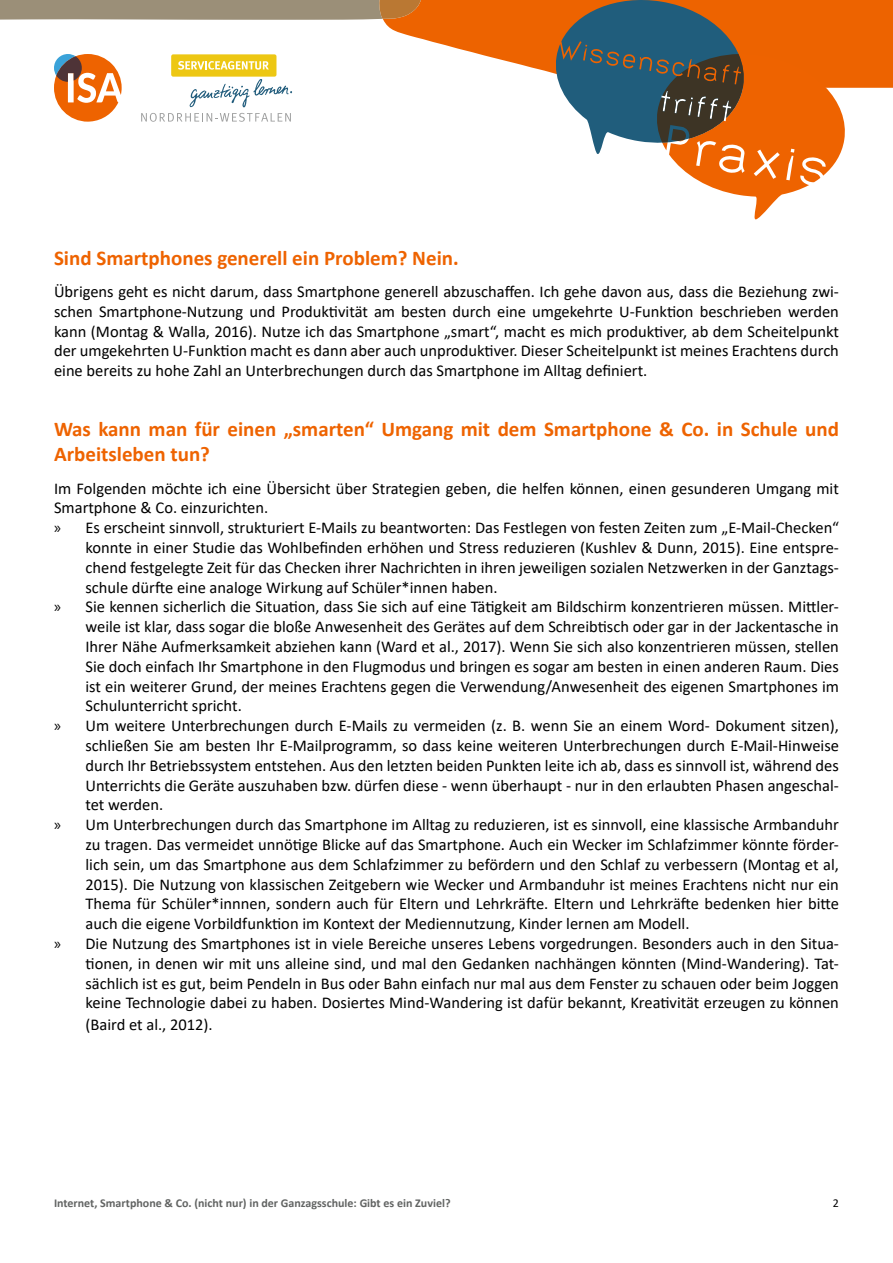
<style>
.page{position:relative;width:893px;height:1263px;background:#fff}
.page>*{position:absolute;margin:0;border:0;box-sizing:border-box;transform-origin:0 0}
.t1{font:700 21px/25.2px "Calibri";color:#ee6300}
.t2{font:16.5px/19.8px "Calibri";color:#000;text-align:justify}
.t3{font:700 12px "Calibri";color:#626463}
.t4{font:12px "Calibri";color:#000}
.s1{font-family:"Myriad Pro"}
</style>
<div class="page">
<svg style="left:0;top:0;width:893px;height:219px"></svg>
<p class="t1" style="left:54px;top:245px;width:406px">Sind Smartphones generell ein Problem? Nein.</p>
<p class="t2" style="left:54px;top:281px;width:786px">Übrigens geht es nicht darum, dass Smartphone generell abzuschaffen. Ich gehe davon aus, dass die Beziehung zwi&shy;schen Smartphone-Nutzung und Produktivität am besten durch eine umgekehrte U-Funktion beschrieben werden kann (Montag &amp; Walla, 2016). Nutze ich das Smartphone „smart“, macht es mich produktiver, ab dem Scheitelpunkt der umgekehrten U-Funktion macht es dann aber auch unproduktiver. Dieser Scheitelpunkt ist meines Erachtens durch eine bereits zu hohe Zahl an Unterbrechungen durch das Smartphone im Alltag definiert.</p>
<p class="t1" style="left:54px;top:416px;width:786px">Was kann man für einen „smarten“ Umgang mit dem Smartphone &amp; Co. in Schule und<br>Arbeitsleben tun?</p>
<p class="t2" style="left:54px;top:478px;width:786px">Im Folgenden möchte ich eine Übersicht über Strategien geben, die helfen können, einen gesunderen Umgang mit</p>
<p class="t2" style="left:54px;top:498px;width:216px">Smartphone &amp; Co. einzurichten.</p>
<p class="t2" style="left:54px;top:517px;width:786px"><span class="s1">»</span> Es erscheint sinnvoll, strukturiert E-Mails zu beantworten: Das Festlegen von festen Zeiten zum „E-Mail-Checken“</p>
<p class="t2" style="left:85px;top:537px;width:755px">konnte in einer Studie das Wohlbefinden erhöhen und Stress reduzieren (Kushlev &amp; Dunn, 2015). Eine entspre-</p>
<p class="t2" style="left:85px;top:557px;width:755px">chend festgelegte Zeit für das Checken ihrer Nachrichten in ihren jeweiligen sozialen Netzwerken in der Ganztags-</p>
<p class="t2" style="left:85px;top:577px;width:414px">schule dürfte eine analoge Wirkung auf Schüler*innen haben.</p>
<p class="t2" style="left:54px;top:597px;width:786px"><span class="s1">»</span> Sie kennen sicherlich die Situation, dass Sie sich auf eine Tätigkeit am Bildschirm konzentrieren müssen. Mittler-</p>
<p class="t2" style="left:85px;top:616px;width:755px">weile ist klar, dass sogar die bloße Anwesenheit des Gerätes auf dem Schreibtisch oder gar in der Jackentasche in</p>
<p class="t2" style="left:85px;top:636px;width:755px">Ihrer Nähe Aufmerksamkeit abziehen kann (Ward et al., 2017). Wenn Sie sich also konzentrieren müssen, stellen</p>
<p class="t2" style="left:85px;top:656px;width:755px">Sie doch einfach Ihr Smartphone in den Flugmodus und bringen es sogar am besten in einen anderen Raum. Dies</p>
<p class="t2" style="left:85px;top:676px;width:755px">ist ein weiterer Grund, der meines Erachtens gegen die Verwendung/Anwesenheit des eigenen Smartphones im</p>
<p class="t2" style="left:85px;top:696px;width:158px">Schulunterricht spricht.</p>
<p class="t2" style="left:54px;top:715px;width:786px"><span class="s1">»</span> Um weitere Unterbrechungen durch E-Mails zu vermeiden (z. B. wenn Sie an einem Word- Dokument sitzen),</p>
<p class="t2" style="left:85px;top:735px;width:755px">schließen Sie am besten Ihr E-Mailprogramm, so dass keine weiteren Unterbrechungen durch E-Mail-Hinweise</p>
<p class="t2" style="left:85px;top:755px;width:755px">durch Ihr Betriebssystem entstehen. Aus den letzten beiden Punkten leite ich ab, dass es sinnvoll ist, während des</p>
<p class="t2" style="left:85px;top:775px;width:755px">Unterrichts die Geräte auszuhaben bzw. dürfen diese - wenn überhaupt - nur in den erlaubten Phasen angeschal-</p>
<p class="t2" style="left:85px;top:795px;width:79px">tet werden.</p>
<p class="t2" style="left:54px;top:814px;width:786px"><span class="s1">»</span> Um Unterbrechungen durch das Smartphone im Alltag zu reduzieren, ist es sinnvoll, eine klassische Armbanduhr</p>
<p class="t2" style="left:85px;top:834px;width:755px">zu tragen. Das vermeidet unnötige Blicke auf das Smartphone. Auch ein Wecker im Schlafzimmer könnte förder-</p>
<p class="t2" style="left:85px;top:854px;width:755px">lich sein, um das Smartphone aus dem Schlafzimmer zu befördern und den Schlaf zu verbessern (Montag et al,</p>
<p class="t2" style="left:85px;top:874px;width:755px">2015). Die Nutzung von klassischen Zeitgebern wie Wecker und Armbanduhr ist meines Erachtens nicht nur ein</p>
<p class="t2" style="left:85px;top:894px;width:755px">Thema für Schüler*innnen, sondern auch für Eltern und Lehrkräfte. Eltern und Lehrkräfte bedenken hier bitte</p>
<p class="t2" style="left:85px;top:913px;width:605px">auch die eigene Vorbildfunktion im Kontext der Mediennutzung, Kinder lernen am Modell.</p>
<p class="t2" style="left:54px;top:933px;width:786px"><span class="s1">»</span> Die Nutzung des Smartphones ist in viele Bereiche unseres Lebens vorgedrungen. Besonders auch in den Situa-</p>
<p class="t2" style="left:85px;top:953px;width:755px">tionen, in denen wir mit uns alleine sind, und mal den Gedanken nachhängen könnten (Mind-Wandering). Tat-</p>
<p class="t2" style="left:85px;top:973px;width:755px">sächlich ist es gut, beim Pendeln in Bus oder Bahn einfach nur mal aus dem Fenster zu schauen oder beim Joggen</p>
<p class="t2" style="left:85px;top:993px;width:755px">keine Technologie dabei zu haben. Dosiertes Mind-Wandering ist dafür bekannt, Kreativität erzeugen zu können</p>
<p class="t2" style="left:85px;top:1014px;width:129px">(Baird et al., 2012).</p>
<p class="t3" style="left:54px;top:1195px;width:398px">Internet, Smartphone &amp; Co. (nicht nur) in der Ganzagsschule: Gibt es ein Zuviel?</p>
<p class="t4" style="left:833px;top:1195px;width:8px">2</p>
</div>
